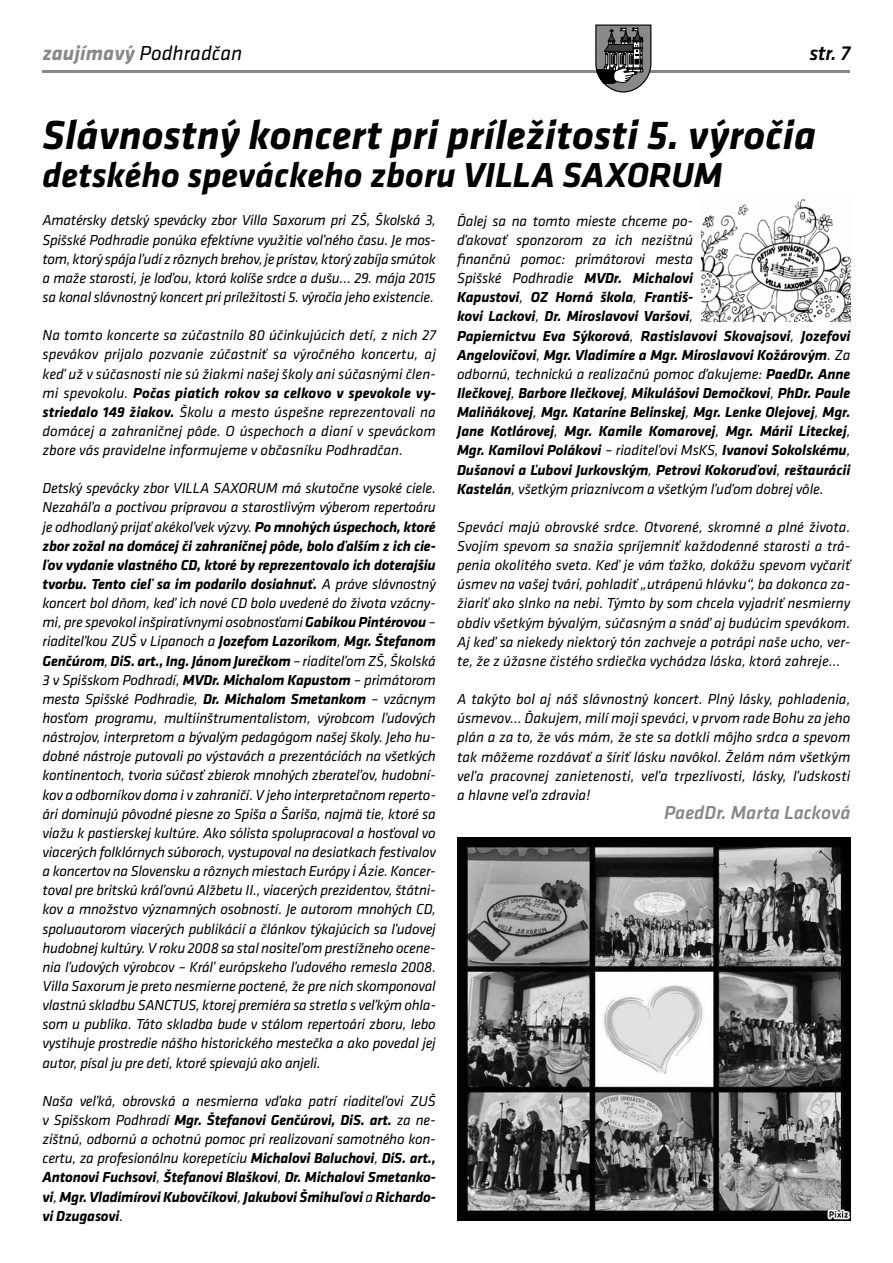
<style>
.page{position:relative;width:893px;height:1263px;background:#fff}
.page>*{position:absolute;margin:0;border:0;box-sizing:border-box;transform-origin:0 0}
.t1{font:italic 700 42px "Klavika";color:#000}
.t2{font:italic 700 36px "Klavika";color:#000}
.t3{font:italic 21px "Klavika";color:#000}
.t4{font:italic 500 21px "Klavika";color:#000}
.t5{font:italic 500 19.5px "Klavika";color:#87888a}
.t6{font:italic 15px/19.2px "Klavika";color:#000;text-align:justify}
.t7{font:italic 700 15px/19.2px "Klavika";letter-spacing:-.01em;color:#000;text-align:justify}
.s1{font-weight:700;color:#87888a}
.s2{font-weight:700}
.s3{font-weight:400}
</style>
<div class="page">
<hr style="left:43px;top:70px;width:807px;height:2px;background:#87888a">
<svg style="left:595px;top:25px;width:56px;height:68px;background:#707070"></svg>
<img style="left:457px;top:838px;width:393px;height:382px">
<img style="left:702px;top:199px;width:148px;height:122px">
<h3 class="t3" style="left:43px;top:42px;width:201px"><span class="s1">zaujímavý</span> Podhradčan</h3>
<h3 class="t4" style="left:809px;top:42px;width:43px">str. 7</h3>
<h1 class="t1" style="left:43px;top:112px;width:775px">Slávnostný koncert pri príležitosti 5. výročia</h1>
<h2 class="t2" style="left:43px;top:156px;width:682px">detského speváckeho zboru VILLA SAXORUM</h2>
<p class="t6" style="left:43px;top:211px;width:395px">Amatérsky detský spevácky zbor Villa Saxorum pri ZŠ, Školská 3, Spišské Podhradie ponúka efektívne využitie voľného času. Je mos&shy;tom, ktorý spája ľudí z rôznych brehov, je prístav, ktorý zabíja smútok a maže starosti, je loďou, ktorá kolíše srdce a dušu… 29. mája 2015 sa konal slávnostný koncert pri príležitosti 5. výročia jeho existencie.</p>
<p class="t6" style="left:43px;top:326px;width:395px">Na tomto koncerte sa zúčastnilo 80 účinkujúcich detí, z nich 27 spevákov prijalo pozvanie zúčastniť sa výročného koncertu, aj keď už v súčasnosti nie sú žiakmi našej školy ani súčasnými člen&shy;mi spevokolu. <span class="s2">Počas piatich rokov sa celkovo v spevokole vy&shy;striedalo 149 žiakov.</span> Školu a mesto úspešne reprezentovali na domácej a zahraničnej pôde. O úspechoch a dianí v speváckom zbore vás pravidelne informujeme v občasníku Podhradčan.</p>
<p class="t6" style="left:43px;top:479px;width:395px">Detský spevácky zbor VILLA SAXORUM má skutočne vysoké ciele.<br>Nezaháľa a poctivou prípravou a starostlivým výberom repertoáru je odhodlaný prijať akékoľvek výzvy. <span class="s2">Po mnohých úspechoch, ktoré zbor zožal na domácej či zahraničnej pôde, bolo ďalším z ich cie&shy;ľov vydanie vlastného CD, ktoré by reprezentovalo ich doterajšiu tvorbu. Tento cieľ sa im podarilo dosiahnuť.</span> A práve slávnostný koncert bol dňom, keď ich nové CD bolo uvedené do života vzácny&shy;mi, pre spevokol inšpiratívnymi osobnosťami <span class="s2">Gabikou Pintérovou</span> – riaditeľkou ZUŠ v Lipanoch a <span class="s2">Jozefom Lazoríkom</span>, <span class="s2">Mgr. Štefanom Genčúrom</span>, <span class="s2">DiS. art., Ing. Jánom Jurečkom</span> – riaditeľom ZŠ, Školská 3 v Spišskom Podhradí, <span class="s2">MVDr. Michalom Kapustom</span> – primátorom mesta Spišské Podhradie, <span class="s2">Dr. Michalom Smetankom</span> – vzácnym hosťom programu, multiinštrumentalistom, výrobcom ľudových nástrojov, interpretom a bývalým pedagógom našej školy. Jeho hu&shy;dobné nástroje putovali po výstavách a prezentáciách na všetkých kontinentoch, tvoria súčasť zbierok mnohých zberateľov, hudobní&shy;kov a odborníkov doma i v zahraničí. V jeho interpretačnom reperto&shy;ári dominujú pôvodné piesne zo Spiša a Šariša, najmä tie, ktoré sa viažu k pastierskej kultúre. Ako sólista spolupracoval a hosťoval vo viacerých folklórnych súboroch, vystupoval na desiatkach festivalov a koncertov na Slovensku a rôznych miestach Európy i Ázie. Koncer&shy;toval pre britskú kráľovnú Alžbetu II., viacerých prezidentov, štátni&shy;kov a množstvo významných osobností. Je autorom mnohých CD, spoluautorom viacerých publikácií a článkov týkajúcich sa ľudovej hudobnej kultúry. V roku 2008 sa stal nositeľom prestížneho ocene&shy;nia ľudových výrobcov – Kráľ európskeho ľudového remesla 2008.<br>Villa Saxorum je preto nesmierne poctené, že pre nich skomponoval vlastnú skladbu SANCTUS, ktorej premiéra sa stretla s veľkým ohla&shy;som u publika. Táto skladba bude v stálom repertoári zboru, lebo vystihuje prostredie nášho historického mestečka a ako povedal jej autor, písal ju pre deti, ktoré spievajú ako anjeli.</p>
<p class="t7" style="left:43px;top:1091px;width:395px"><span class="s3">Naša veľká, obrovská a nesmierna vďaka patrí riaditeľovi ZUŠ v Spišskom Podhradí</span> Mgr. Štefanovi Genčúrovi, DiS. art. <span class="s3">za ne&shy;zištnú, odbornú a ochotnú pomoc pri realizovaní samotného kon&shy;certu, za profesionálnu korepetíciu</span> Michalovi Baluchovi<span class="s3">,</span> DiS. art., Antonovi Fuchsovi<span class="s3">,</span> Štefanovi Blaškovi<span class="s3">,</span> Dr. Michalovi Smetanko&shy;vi<span class="s3">,</span> Mgr. Vladimírovi Kubovčíkovi<span class="s3">,</span> Jakubovi Šmihuľovi <span class="s3">a</span> Richardo&shy;vi Dzugasovi<span class="s3">.</span></p>
<p class="t7" style="left:457px;top:211px;width:395px;text-align:left"><span class="s3">Ďalej sa na tomto mieste chceme po-<br>ďakovať sponzorom za ich nezištnú<br>finančnú pomoc: primátorovi mesta<br>Spišské Podhradie</span> MVDr. Michalovi<br>Kapustovi<span class="s3">,</span> OZ Horná škola<span class="s3">,</span> Františ-<br>kovi Lackovi<span class="s3">,</span> Dr. Miroslavovi Varšovi<span class="s3">,<br></span>Papiernictvu Eva Sýkorová<span class="s3">,</span> Rastislavovi Skovajsovi<span class="s3">,</span> Jozefovi Angelovičovi<span class="s3">,</span> Mgr. Vladimíre a Mgr. Miroslavovi Kožárovým<span class="s3">. Za odbornú, technickú a realizačnú pomoc ďakujeme:</span> PaedDr. Anne Ilečkovej<span class="s3">,</span> Barbore Ilečkovej<span class="s3">,</span> Mikulášovi Demočkovi<span class="s3">,</span> PhDr. Paule Maliňákovej<span class="s3">,</span> Mgr. Kataríne Belinskej<span class="s3">,</span> Mgr. Lenke Olejovej<span class="s3">,</span> Mgr.<br>Jane Kotlárovej<span class="s3">,</span> Mgr. Kamile Komarovej<span class="s3">,</span> Mgr. Márii Liteckej<span class="s3">, </span>Mgr. Kamilovi Polákovi <span class="s3">– riaditeľovi MsKS,</span> Ivanovi Sokolskému<span class="s3">, </span>Dušanovi a Ľubovi Jurkovským<span class="s3">,</span> Petrovi Kokoruďovi<span class="s3">,</span> reštaurácii Kastelán<span class="s3">, všetkým priaznivcom a všetkým ľuďom dobrej vôle.</span></p>
<p class="t6" style="left:457px;top:518px;width:395px">Speváci majú obrovské srdce. Otvorené, skromné a plné života.<br>Svojím spevom sa snažia spríjemniť každodenné starosti a trá&shy;penia okolitého sveta. Keď je vám ťažko, dokážu spevom vyčariť úsmev na vašej tvári, pohladiť „utrápenú hlávku“, ba dokonca za&shy;žiariť ako slnko na nebi. Týmto by som chcela vyjadriť nesmierny obdiv všetkým bývalým, súčasným a snáď aj budúcim spevákom.<br>Aj keď sa niekedy niektorý tón zachveje a potrápi naše ucho, ver&shy;te, že z úžasne čistého srdiečka vychádza láska, ktorá zahreje…</p>
<p class="t6" style="left:457px;top:690px;width:395px">A takýto bol aj náš slávnostný koncert. Plný lásky, pohladenia, úsmevov… Ďakujem, milí moji speváci, v prvom rade Bohu za jeho plán a za to, že vás mám, že ste sa dotkli môjho srdca a spevom tak môžeme rozdávať a šíriť lásku navôkol. Želám nám všetkým veľa pracovnej zanietenosti, veľa trpezlivosti, lásky, ľudskosti a hlavne veľa zdravia!</p>
<h3 class="t5" style="left:664px;top:801px;width:188px">PaedDr. Marta Lacková</h3>
</div>
